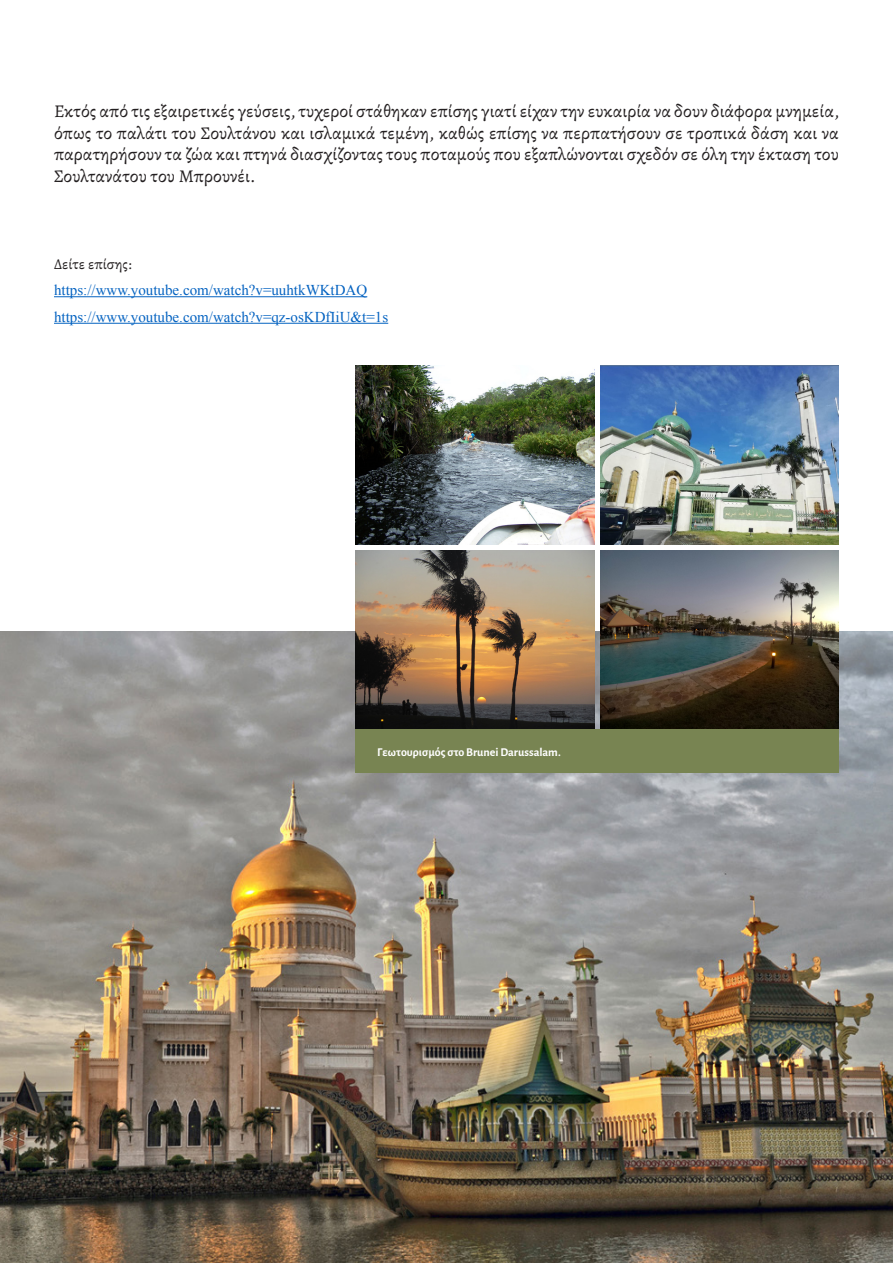
<style>
.page{position:relative;width:893px;height:1263px;background:#fff}
.page>*{position:absolute;margin:0;border:0;box-sizing:border-box;transform-origin:0 0}
.text{font:18px/21.6px "Alegreya";color:#231f20;text-align:justify}
.text-2{font:15px "Times New Roman";color:#0563c1}
.text-3{font:15px "Alegreya";color:#231f20}
.legend{font:700 12px "Alegreya Sans";color:#fff}
</style>
<div class="page">
<img style="left:0;top:631px;width:893px;height:632px">
<hr style="left:54px;top:296px;width:313px;height:1px;background:#0563c1">
<hr style="left:54px;top:323px;width:334px;height:1px;background:#0563c1">
<img style="left:600px;top:550px;width:239px;height:179px">
<img style="left:356px;top:366px;width:238px;height:178px">
<img style="left:356px;top:550px;width:238px;height:179px">
<img style="left:600px;top:366px;width:239px;height:178px">
<div style="left:356px;top:729px;width:483px;height:44px;background:#788452"></div>
<p class="text" style="left:54px;top:100px;width:787px">Εκτός από τις εξαιρετικές γεύσεις, τυχεροί στάθηκαν επίσης γιατί είχαν την ευκαιρία να δουν διάφορα μνημεία, όπως το παλάτι του Σουλτάνου και ισλαμικά τεμένη, καθώς επίσης να περπατήσουν σε τροπικά δάση και να παρατηρήσουν τα ζώα και πτηνά διασχίζοντας τους ποταμούς που εξαπλώνονται σχεδόν σε όλη την έκταση του Σουλτανάτου του Μπρουνέι.</p>
<p class="text-3" style="left:54px;top:254px;width:79px">Δείτε επίσης:</p>
<p class="text-2" style="left:54px;top:280px;width:315px">https://www.youtube.com/watch?v=uuhtkWKtDAQ</p>
<p class="text-2" style="left:54px;top:306px;width:336px">https://www.youtube.com/watch?v=qz-osKDfIiU&amp;t=1s</p>
<p class="legend" style="left:377px;top:743px;width:185px">Γεωτουρισμός στο Brunei Darussalam.</p>
</div>
